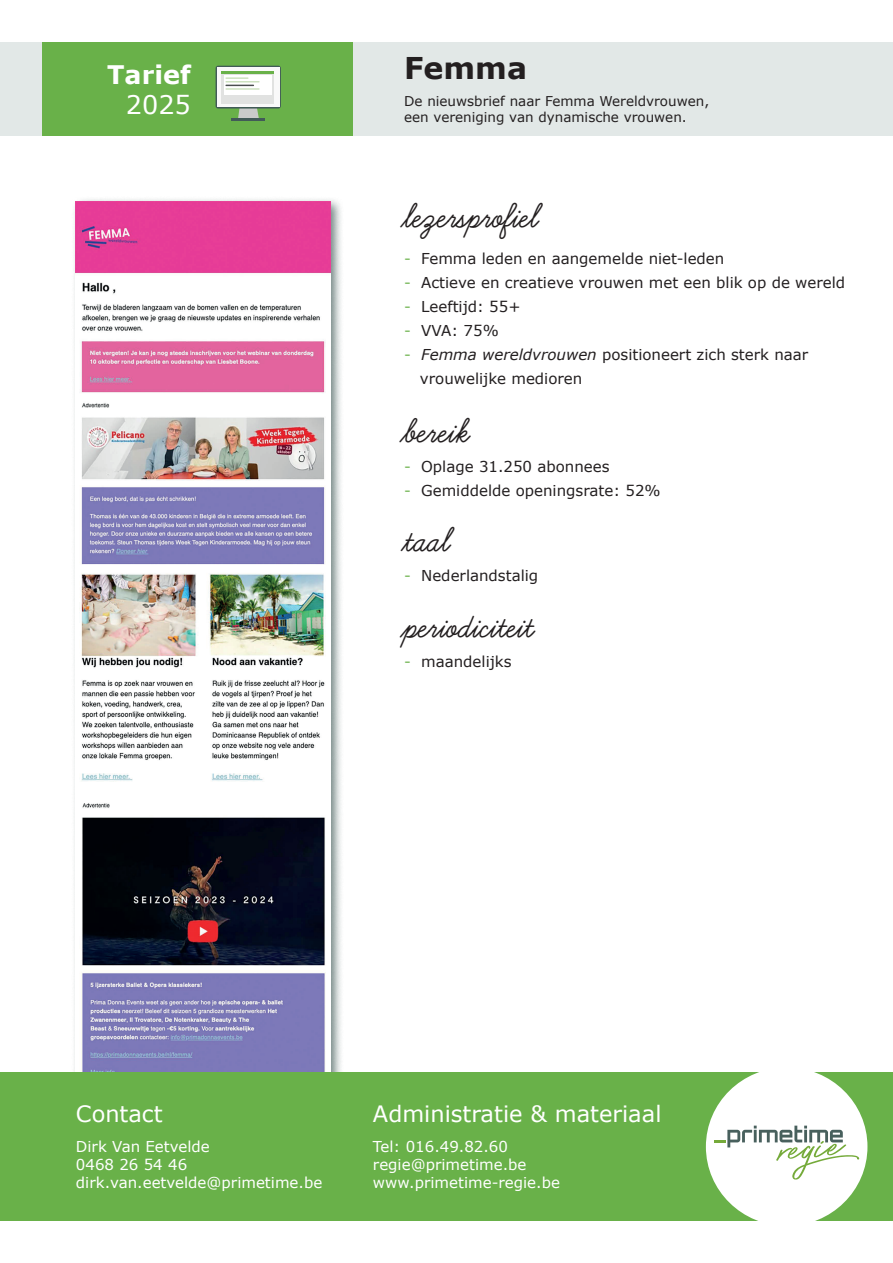
<style>
.page{position:relative;width:893px;height:1263px;background:#fff}
.page>*{position:absolute;margin:0;border:0;box-sizing:border-box;transform-origin:0 0}
.t1{font:700 37.5px "Learning Curve";color:#231f20}
.t2{font:700 30px "Verdana";color:#231f20}
.t3{font:700 25.5px/30.6px "Verdana";color:#fff;text-align:right}
.t4{font:22.5px "Verdana";color:#fff}
.t5{font:15px/24px "Verdana";color:#231f20}
.t6{font:15px "Verdana";color:#fff}
.t7{font:13.5px "Verdana";color:#231f20}
.s1{font-weight:400}
.s2{color:#69b149}
.s3{font-style:italic}
</style>
<div class="page">
<div style="left:0;top:43px;width:893px;height:93px;background:#e2e8e7"></div>
<div style="left:43px;top:43px;width:310px;height:93px;background:#69b149"></div>
<div style="left:71px;top:196px;width:273px;height:972px;background:#425b58;opacity:.75"></div>
<img style="left:76px;top:201px;width:254px;height:871px">
<svg style="left:238px;top:109px;width:21px;height:10px"></svg>
<svg style="left:216px;top:66px;width:65px;height:43px"></svg>
<div style="left:217px;top:67px;width:62px;height:40px;background:#f9f9f9"></div>
<hr style="left:232px;top:119px;width:33px;height:2px;background:#425b58">
<svg style="left:222px;top:73px;width:52px;height:31px"></svg>
<div style="left:224px;top:75px;width:47px;height:19px;background:linear-gradient(to right,#fff,#fff)"></div>
<hr style="left:222px;top:71px;width:52px;height:2px;background:#69b149">
<hr style="left:225px;top:77px;width:23px;height:2px;background:#cde1bf">
<hr style="left:225px;top:81px;width:35px;height:1px;background:#cde1bf">
<svg style="left:225px;top:85px;width:33px;height:14px"></svg>
<hr style="left:225px;top:88px;width:35px;height:2px;background:#cde1bf">
<div style="left:0;top:1072px;width:893px;height:149px;background:#69b149"></div>
<div style="left:706px;top:1067px;width:161px;height:159px;background:#fff;border-radius:50%"></div>
<svg style="left:714px;top:1125px;width:145px;height:54px"></svg>
<p class="t3" style="left:107px;top:59px;width:85px">Tarief<br><span class="s1">2025</span></p>
<p class="t2" style="left:404px;top:49px;width:124px">Femma</p>
<p class="t7" style="left:404px;top:93px;width:307px">De nieuwsbrief naar Femma Wereldvrouwen,</p>
<p class="t7" style="left:404px;top:109px;width:284px">een vereniging van dynamische vrouwen.</p>
<p class="t1" style="left:404px;top:195px;width:138px">lezersprofiel</p>
<p class="t5" style="left:404px;top:247px;width:322px"><span class="s2">-</span> Femma leden en aangemelde niet-leden</p>
<p class="t5" style="left:404px;top:271px;width:443px"><span class="s2">-</span> Actieve en creatieve vrouwen met een blik op de wereld</p>
<p class="t5" style="left:404px;top:295px;width:118px"><span class="s2">-</span> Leeftijd: 55+</p>
<p class="t5" style="left:404px;top:319px;width:96px"><span class="s2">-</span> VVA: 75%</p>
<p class="t5" style="left:420px;top:343px;width:390px;text-indent:-16px"><span class="s2">-</span> <span class="s3">Femma wereldvrouwen</span> positioneert zich sterk naar vrouwelijke medioren</p>
<p class="t1" style="left:404px;top:411px;width:69px">bereik</p>
<p class="t5" style="left:404px;top:455px;width:207px"><span class="s2">-</span> Oplage 31.250 abonnees</p>
<p class="t5" style="left:404px;top:479px;width:258px"><span class="s2">-</span> Gemiddelde openingsrate: 52%</p>
<p class="t1" style="left:404px;top:519px;width:49px">taal</p>
<p class="t5" style="left:404px;top:563px;width:136px"><span class="s2">-</span> Nederlandstalig</p>
<p class="t1" style="left:404px;top:606px;width:133px">periodiciteit</p>
<p class="t5" style="left:404px;top:650px;width:109px"><span class="s2">-</span> maandelijks</p>
<p class="t4" style="left:76px;top:1100px;width:88px">Contact</p>
<p class="t6" style="left:76px;top:1137px;width:135px">Dirk Van Eetvelde</p>
<p class="t6" style="left:76px;top:1155px;width:113px">0468 26 54 46</p>
<p class="t6" style="left:76px;top:1173px;width:248px">dirk.van.eetvelde@primetime.be</p>
<p class="t4" style="left:373px;top:1100px;width:290px">Administratie &amp; materiaal</p>
<p class="t6" style="left:373px;top:1137px;width:137px">Tel: 016.49.82.60</p>
<p class="t6" style="left:373px;top:1155px;width:155px">regie@primetime.be</p>
<p class="t6" style="left:373px;top:1173px;width:189px">www.primetime-regie.be</p>
</div>
